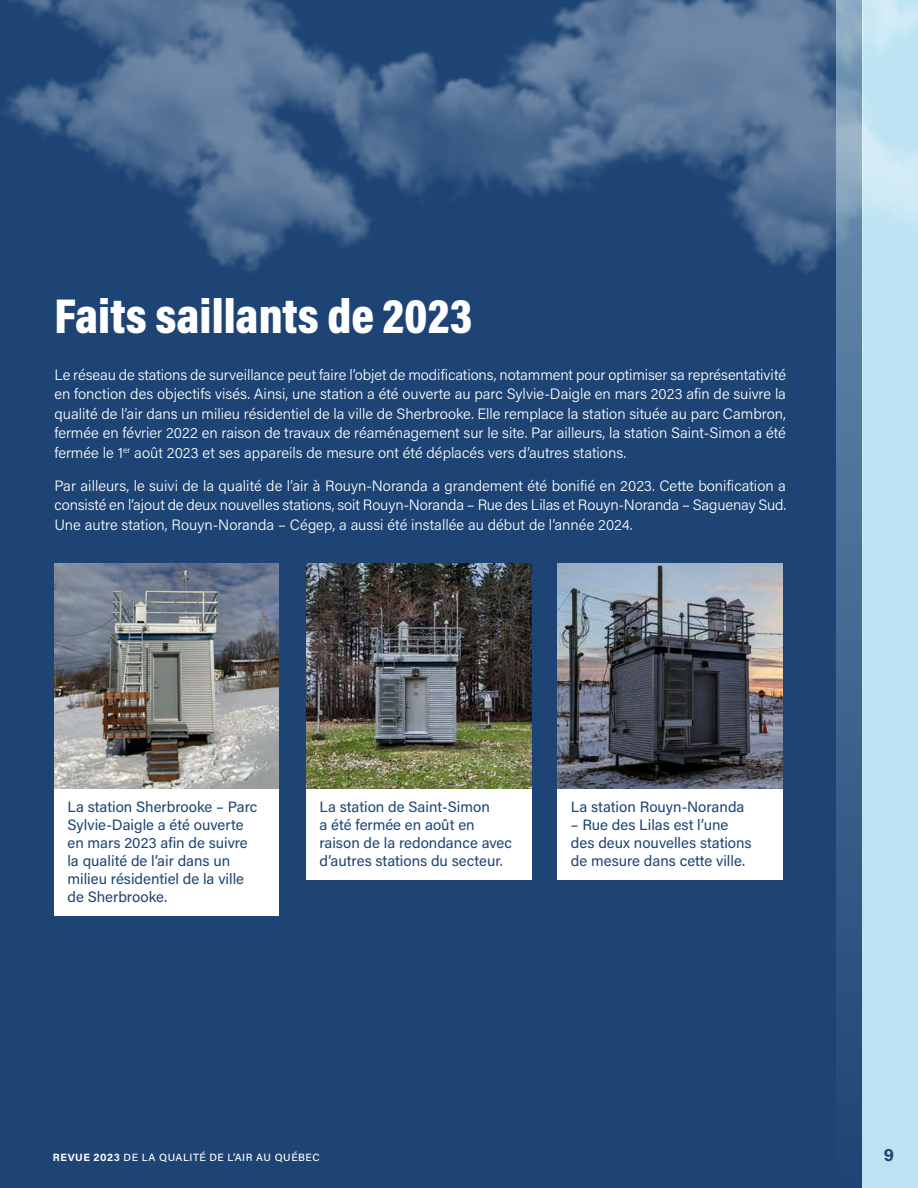
<style>
.page{position:relative;width:918px;height:1188px;background:#1d4474}
.page>*{position:absolute;margin:0;border:0;box-sizing:border-box;transform-origin:0 0}
.t1{font:900 49.5px "Acumin Pro Cond";color:#fff}
.t2{font:700 18px "Acumin Pro";color:#1d4474}
.t3{font:300 15px/19.5px "Acumin Pro";color:#fff;text-align:justify}
.t4{font:15px/18px "Acumin Pro";color:#1d4474}
.t5{font:500 10.5px "Acumin Pro";letter-spacing:.05em;color:#fff}
.s1{font-weight:700}
</style>
<div class="page">
<div style="left:863px;top:0;width:55px;height:1188px;background:#bde3f2"></div>
<svg style="left:836px;top:297px;width:27px;height:891px"></svg>
<div style="left:306px;top:756px;width:225px;height:124px;background:#fff"></div>
<img style="left:306px;top:564px;width:225px;height:225px">
<div style="left:557px;top:756px;width:225px;height:124px;background:#fff"></div>
<img style="left:558px;top:564px;width:225px;height:225px">
<img style="left:3px;top:0;width:915px;height:297px">
<div style="left:54px;top:756px;width:225px;height:160px;background:#fff"></div>
<img style="left:54px;top:564px;width:225px;height:225px">
<h2 class="t1" style="left:54px;top:284px;width:420px">Faits saillants de 2023</h2>
<p class="t3" style="left:54px;top:364px;width:733px">Le réseau de stations de surveillance peut faire l’objet de modifications, notamment pour optimiser sa représentativité en fonction des objectifs visés. Ainsi, une station a été ouverte au parc Sylvie-Daigle en mars 2023 afin de suivre la qualité de l’air dans un milieu résidentiel de la ville de Sherbrooke. Elle remplace la station située au parc Cambron, fermée en février 2022 en raison de travaux de réaménagement sur le site. Par ailleurs, la station Saint-Simon a été fermée le 1<sup>er</sup> août 2023 et ses appareils de mesure ont été déplacés vers d’autres stations.</p>
<p class="t3" style="left:54px;top:475px;width:733px">Par ailleurs, le suivi de la qualité de l’air à Rouyn-Noranda a grandement été bonifié en 2023. Cette bonification a consisté en l’ajout de deux nouvelles stations, soit Rouyn-Noranda – Rue des Lilas et Rouyn-Noranda – Saguenay Sud.<br>Une autre station, Rouyn-Noranda – Cégep, a aussi été installée au début de l’année 2024.</p>
<p class="t4" style="left:68px;top:797px;width:192px">La station Sherbrooke – Parc<br>Sylvie-Daigle a été ouverte en mars 2023 afin de suivre la qualité de l’air dans un milieu résidentiel de la ville de Sherbrooke.</p>
<p class="t4" style="left:320px;top:797px;width:194px">La station de Saint-Simon<br>a été fermée en août en raison de la redondance avec d’autres stations du secteur.</p>
<p class="t4" style="left:571px;top:797px;width:175px">La station Rouyn-Noranda</p>
<p class="t4" style="left:571px;top:815px;width:182px">– Rue des Lilas est l’une des deux nouvelles stations de mesure dans cette ville.</p>
<p class="t5" style="left:53px;top:1150px;width:268px"><span class="s1">REVUE 2023</span> DE LA QUALITÉ DE L’AIR AU QUÉBEC</p>
<p class="t2" style="left:884px;top:1142px;width:12px">9</p>
</div>
